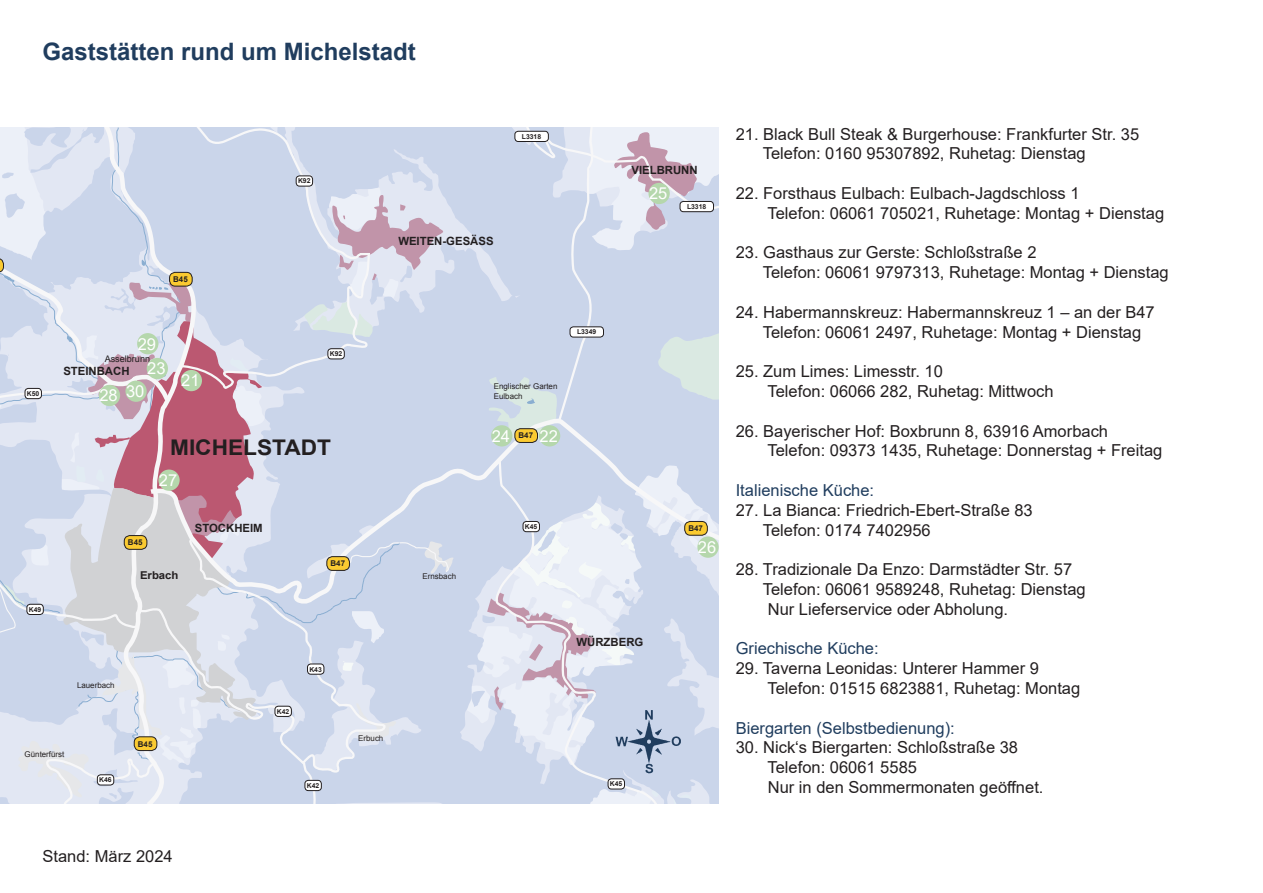
<style>
.page{position:relative;width:1263px;height:893px;background:#fff}
.page>*{position:absolute;margin:0;border:0;box-sizing:border-box;transform-origin:0 0}
.t1{font:700 24px "Arial";color:#203d5e}
.t2{font:700 21.6px "Arial";color:#231f20;scale:1.05 1}
.t3{font:16.5px/19.8px "Arial";color:#231f20}
.t4{font:16.5px "Arial";color:#203d5e}
.t5{font:16.5px "Arial";color:#fff}
.t6{font:700 11.4px "Arial";color:#231f20}
.t7{font:700 10.8px "Arial";color:#231f20;scale:1.05 1}
.t8{font:9.15px "Arial";color:#231f20}
.t9{font:7.95px/9.6px "Arial";color:#231f20}
.t10{font:700 7.95px "Arial";color:#231f20}
.t11{font:700 6.75px "Arial";color:#231f20}
</style>
<div class="page">
<svg style="left:0;top:128px;width:719px;height:676px"></svg>
<div style="left:307px;top:664px;width:17px;height:10px;background:#fff;border-radius:3px"></div>
<div style="left:307px;top:664px;width:17px;height:10px;border:1px solid #231f20;border-radius:3px"></div>
<div style="left:275px;top:706px;width:16px;height:10px;background:#fff;border-radius:3px"></div>
<div style="left:275px;top:706px;width:17px;height:11px;border:1px solid #231f20;border-radius:3px"></div>
<div style="left:305px;top:780px;width:16px;height:11px;background:#fff;border-radius:3px"></div>
<div style="left:305px;top:780px;width:16px;height:11px;border:1px solid #231f20;border-radius:3px"></div>
<div style="left:124px;top:536px;width:23px;height:13px;background:#faca31;border-radius:6px"></div>
<div style="left:124px;top:535px;width:23px;height:14px;border:1px solid #231f20;border-radius:6px"></div>
<div style="left:327px;top:557px;width:22px;height:13px;background:#faca31;border-radius:6px"></div>
<div style="left:327px;top:556px;width:23px;height:15px;border:1px solid #231f20;border-radius:6px"></div>
<div style="left:170px;top:272px;width:22px;height:14px;background:#faca31;border-radius:6px"></div>
<div style="left:169px;top:272px;width:23px;height:14px;border:1px solid #231f20;border-radius:6px"></div>
<div style="left:515px;top:429px;width:22px;height:13px;background:#faca31;border-radius:6px"></div>
<div style="left:515px;top:428px;width:23px;height:15px;border:1px solid #231f20;border-radius:6px"></div>
<div style="left:685px;top:521px;width:22px;height:14px;background:#faca31;border-radius:6px"></div>
<div style="left:684px;top:521px;width:23px;height:14px;border:1px solid #231f20;border-radius:6px"></div>
<div style="left:134px;top:737px;width:23px;height:13px;background:#faca31;border-radius:6px"></div>
<div style="left:134px;top:737px;width:23px;height:14px;border:1px solid #231f20;border-radius:6px"></div>
<img style="left:588px;top:666px;width:121px;height:138px">
<div style="left:523px;top:521px;width:16px;height:11px;background:#fff;border-radius:3px"></div>
<div style="left:523px;top:521px;width:17px;height:11px;border:1px solid #231f20;border-radius:3px"></div>
<div style="left:570px;top:327px;width:33px;height:10px;background:#fff;border-radius:3px"></div>
<div style="left:570px;top:327px;width:34px;height:10px;border:1px solid #231f20;border-radius:3px"></div>
<div style="left:328px;top:349px;width:16px;height:10px;background:#fff;border-radius:3px"></div>
<div style="left:328px;top:349px;width:16px;height:10px;border:1px solid #231f20;border-radius:3px"></div>
<div style="left:515px;top:131px;width:33px;height:10px;background:#fff;border-radius:3px"></div>
<div style="left:515px;top:131px;width:33px;height:11px;border:1px solid #231f20;border-radius:3px"></div>
<div style="left:296px;top:176px;width:17px;height:10px;background:#fff;border-radius:3px"></div>
<div style="left:296px;top:176px;width:17px;height:10px;border:1px solid #231f20;border-radius:3px"></div>
<div style="left:25px;top:388px;width:16px;height:11px;background:#fff;border-radius:3px"></div>
<div style="left:25px;top:388px;width:17px;height:11px;border:1px solid #231f20;border-radius:3px"></div>
<div style="left:27px;top:604px;width:16px;height:10px;background:#fff;border-radius:3px"></div>
<div style="left:27px;top:604px;width:16px;height:11px;border:1px solid #231f20;border-radius:3px"></div>
<div style="left:97px;top:775px;width:17px;height:10px;background:#fff;border-radius:3px"></div>
<div style="left:97px;top:775px;width:17px;height:10px;border:1px solid #231f20;border-radius:3px"></div>
<div style="left:680px;top:201px;width:33px;height:11px;background:#fff;border-radius:3px"></div>
<div style="left:680px;top:201px;width:34px;height:11px;border:1px solid #231f20;border-radius:3px"></div>
<div style="left:608px;top:779px;width:16px;height:10px;background:#fff;border-radius:3px"></div>
<div style="left:608px;top:779px;width:17px;height:10px;border:1px solid #231f20;border-radius:3px"></div>
<div style="left:181px;top:370px;width:21px;height:21px;background:#b5d7ac;border-radius:50%"></div>
<div style="left:539px;top:425px;width:21px;height:21px;background:#b5d7ac;border-radius:50%"></div>
<div style="left:147px;top:358px;width:21px;height:21px;background:#b5d7ac;border-radius:50%"></div>
<div style="left:491px;top:425px;width:21px;height:21px;background:#b5d7ac;border-radius:50%"></div>
<div style="left:648px;top:183px;width:22px;height:21px;background:#b5d7ac;border-radius:50%"></div>
<div style="left:697px;top:536px;width:22px;height:22px;background:#b5d7ac;border-radius:50%"></div>
<div style="left:158px;top:469px;width:22px;height:22px;background:#b5d7ac;border-radius:50%"></div>
<div style="left:99px;top:385px;width:21px;height:21px;background:#b5d7ac;border-radius:50%"></div>
<div style="left:137px;top:333px;width:21px;height:21px;background:#b5d7ac;border-radius:50%"></div>
<div style="left:125px;top:381px;width:22px;height:21px;background:#b5d7ac;border-radius:50%"></div>
<h1 class="t1" style="left:43px;top:35px;width:375px">Gaststätten rund um Michelstadt</h1>
<p class="t10" style="left:173px;top:274px;width:16px">B45</p>
<p class="t11" style="left:298px;top:177px;width:14px">K92</p>
<p class="t11" style="left:522px;top:132px;width:21px">L3318</p>
<p class="t6" style="left:398px;top:234px;width:97px">WEITEN-GESÄSS</p>
<p class="t11" style="left:27px;top:389px;width:14px">K50</p>
<p class="t11" style="left:29px;top:605px;width:14px">K49</p>
<p class="t5" style="left:138px;top:332px;width:20px">29</p>
<p class="t5" style="left:126px;top:380px;width:20px">30</p>
<p class="t8" style="left:105px;top:352px;width:47px">Asselbrunn</p>
<p class="t5" style="left:147px;top:357px;width:20px">23</p>
<p class="t6" style="left:63px;top:363px;width:68px">STEINBACH</p>
<p class="t5" style="left:99px;top:384px;width:20px">28</p>
<p class="t5" style="left:181px;top:369px;width:20px">21</p>
<p class="t11" style="left:330px;top:349px;width:14px">K92</p>
<h2 class="t2" style="left:170px;top:433px;width:155px">MICHELSTADT</h2>
<p class="t5" style="left:159px;top:469px;width:20px">27</p>
<p class="t10" style="left:128px;top:537px;width:16px">B45</p>
<p class="t7" style="left:140px;top:568px;width:38px">Erbach</p>
<p class="t6" style="left:195px;top:520px;width:69px">STOCKHEIM</p>
<p class="t10" style="left:330px;top:558px;width:16px">B47</p>
<p class="t9" style="left:77px;top:680px;width:39px">Lauerbach</p>
<p class="t9" style="left:25px;top:749px;width:41px">Günterfürst</p>
<p class="t11" style="left:99px;top:775px;width:14px">K46</p>
<p class="t10" style="left:138px;top:738px;width:16px">B45</p>
<p class="t11" style="left:277px;top:707px;width:14px">K42</p>
<p class="t11" style="left:309px;top:665px;width:14px">K43</p>
<p class="t11" style="left:307px;top:781px;width:14px">K42</p>
<p class="t9" style="left:358px;top:733px;width:27px">Erbuch</p>
<p class="t9" style="left:422px;top:572px;width:35px">Ernsbach</p>
<p class="t9" style="left:494px;top:382px;width:65px">Englischer Garten<br>Eulbach</p>
<p class="t5" style="left:492px;top:425px;width:20px">24</p>
<p class="t5" style="left:540px;top:425px;width:20px">22</p>
<p class="t10" style="left:518px;top:430px;width:16px">B47</p>
<p class="t11" style="left:525px;top:522px;width:14px">K45</p>
<p class="t6" style="left:631px;top:163px;width:68px">VIELBRUNN</p>
<p class="t11" style="left:577px;top:328px;width:21px">L3349</p>
<p class="t5" style="left:649px;top:182px;width:20px">25</p>
<p class="t11" style="left:687px;top:202px;width:21px">L3318</p>
<p class="t6" style="left:576px;top:635px;width:68px">WÜRZBERG</p>
<p class="t10" style="left:688px;top:523px;width:16px">B47</p>
<p class="t5" style="left:698px;top:536px;width:20px">26</p>
<p class="t11" style="left:610px;top:779px;width:14px">K45</p>
<p class="t3" style="left:763px;top:124px;width:378px;text-indent:-27px">21. Black Bull Steak &amp; Burgerhouse: Frankfurter Str. 35<br>Telefon: 0160 95307892, Ruhetag: Dienstag</p>
<p class="t3" style="left:767px;top:183px;width:398px;text-indent:-32px">22. Forsthaus Eulbach: Eulbach-Jagdschloss 1<br>Telefon: 06061 705021, Ruhetage: Montag + Dienstag</p>
<p class="t3" style="left:763px;top:243px;width:407px;text-indent:-27px">23. Gasthaus zur Gerste: Schloßstraße 2<br>Telefon: 06061 9797313, Ruhetage: Montag + Dienstag</p>
<p class="t3" style="left:763px;top:302px;width:393px;text-indent:-27px">24. Habermannskreuz: Habermannskreuz 1 – an der B47<br>Telefon: 06061 2497, Ruhetage: Montag + Dienstag</p>
<p class="t3" style="left:767px;top:361px;width:288px;text-indent:-32px">25. Zum Limes: Limesstr. 10<br>Telefon: 06066 282, Ruhetag: Mittwoch</p>
<p class="t3" style="left:767px;top:421px;width:396px;text-indent:-32px">26. Bayerischer Hof: Boxbrunn 8, 63916 Amorbach<br>Telefon: 09373 1435, Ruhetage: Donnerstag + Freitag</p>
<p class="t4" style="left:736px;top:479px;width:140px">Italienische Küche:</p>
<p class="t3" style="left:763px;top:500px;width:271px;text-indent:-27px">27. La Bianca: Friedrich-Ebert-Straße 83<br>Telefon: 0174 7402956</p>
<p class="t3" style="left:763px;top:559px;width:324px;text-indent:-27px">28. Tradizionale Da Enzo: Darmstädter Str. 57<br>Telefon: 06061 9589248, Ruhetag: Dienstag<br>Nur Lieferservice oder Abholung.</p>
<p class="t4" style="left:736px;top:637px;width:145px">Griechische Küche:</p>
<p class="t3" style="left:767px;top:658px;width:314px;text-indent:-32px">29. Taverna Leonidas: Unterer Hammer 9<br>Telefon: 01515 6823881, Ruhetag: Montag</p>
<p class="t4" style="left:736px;top:716px;width:221px">Biergarten (Selbstbedienung):</p>
<p class="t3" style="left:767px;top:738px;width:277px;text-indent:-32px">30. Nick‘s Biergarten: Schloßstraße 38<br>Telefon: 06061 5585<br>Nur in den Sommermonaten geöffnet.</p>
<p class="t3" style="left:43px;top:847px;width:132px">Stand: März 2024</p>
</div>
